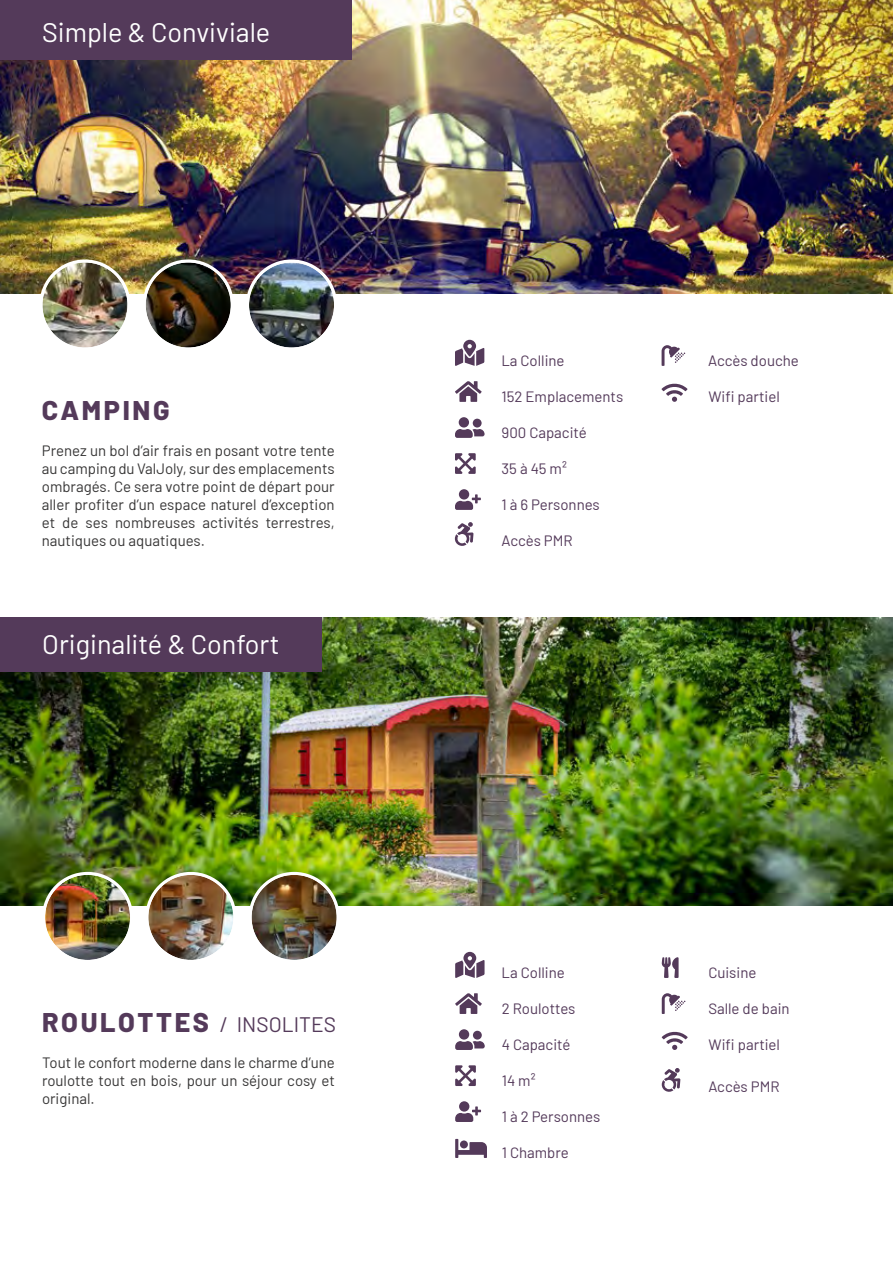
<style>
.page{position:relative;width:893px;height:1263px;background:#fff}
.page>*{position:absolute;margin:0;border:0;box-sizing:border-box;transform-origin:0 0}
.t1{font:27px "Barlow";color:#fff}
.t2{font:800 27px "Barlow";letter-spacing:.1em;color:#543a5a}
.t3{font:21px "Barlow";color:#543a5a}
.t4{font:15px/18px "Barlow";color:#373636;text-align:justify}
.t5{font:15px "Barlow";color:#543a5a}
.s1{font-weight:800;font-size:27px}
</style>
<div class="page">
<img style="left:0;top:0;width:893px;height:294px">
<img style="left:42px;top:262px;width:86px;height:86px;border-radius:43px">
<div style="left:39px;top:259px;width:92px;height:92px;border:3px solid #fff;border-radius:50%"></div>
<div style="left:144px;top:261px;width:88px;height:88px;background:#fff;border-radius:50%"></div>
<img style="left:146px;top:262px;width:85px;height:86px;border-radius:43px">
<div style="left:143px;top:259px;width:91px;height:92px;border:3px solid #fff;border-radius:50%"></div>
<div style="left:247px;top:261px;width:89px;height:88px;background:#fff;border-radius:50%"></div>
<img style="left:249px;top:262px;width:85px;height:86px;border-radius:43px">
<div style="left:246px;top:259px;width:91px;height:92px;border:3px solid #fff;border-radius:50%"></div>
<svg style="left:662px;top:345px;width:23px;height:21px"></svg>
<svg style="left:661px;top:383px;width:26px;height:19px"></svg>
<svg style="left:455px;top:489px;width:26px;height:21px"></svg>
<svg style="left:455px;top:453px;width:21px;height:21px"></svg>
<svg style="left:455px;top:340px;width:29px;height:26px"></svg>
<svg style="left:455px;top:417px;width:30px;height:21px"></svg>
<svg style="left:455px;top:381px;width:27px;height:21px"></svg>
<svg style="left:455px;top:522px;width:19px;height:24px"></svg>
<div style="left:0;top:0;width:352px;height:60px;background:#543a5a"></div>
<img style="left:0;top:618px;width:893px;height:288px">
<svg style="left:662px;top:957px;width:17px;height:21px"></svg>
<svg style="left:662px;top:993px;width:23px;height:21px"></svg>
<svg style="left:662px;top:1031px;width:26px;height:19px"></svg>
<svg style="left:455px;top:1139px;width:32px;height:19px"></svg>
<svg style="left:455px;top:1101px;width:26px;height:21px"></svg>
<svg style="left:455px;top:1065px;width:21px;height:21px"></svg>
<svg style="left:455px;top:952px;width:30px;height:26px"></svg>
<svg style="left:455px;top:1029px;width:30px;height:21px"></svg>
<svg style="left:455px;top:993px;width:27px;height:21px"></svg>
<div style="left:0;top:618px;width:322px;height:54px;background:#543a5a"></div>
<svg style="left:44px;top:873px;width:88px;height:88px"></svg>
<img style="left:45px;top:875px;width:85px;height:85px;border-radius:43px">
<div style="left:42px;top:872px;width:91px;height:91px;border:3px solid #fff;border-radius:50%"></div>
<div style="left:147px;top:873px;width:88px;height:88px;background:#fff;border-radius:50%"></div>
<img style="left:148px;top:875px;width:85px;height:85px;border-radius:43px">
<div style="left:145px;top:872px;width:91px;height:91px;border:3px solid #fff;border-radius:50%"></div>
<svg style="left:250px;top:873px;width:88px;height:88px"></svg>
<img style="left:252px;top:875px;width:85px;height:85px;border-radius:43px">
<div style="left:249px;top:872px;width:91px;height:91px;border:3px solid #fff;border-radius:50%"></div>
<svg style="left:662px;top:1068px;width:18px;height:24px"></svg>
<h1 class="t1" style="left:42px;top:13px;width:230px">Simple &amp; Conviviale</h1>
<h1 class="t2" style="left:42px;top:390px;width:129px">CAMPING</h1>
<p class="t4" style="left:42px;top:440px;width:294px">Prenez un bol d’air frais en posant votre tente au camping du ValJoly, sur des emplacements ombragés. Ce sera votre point de départ pour aller profiter d’un espace naturel d’exception et de ses nombreuses activités terrestres, nautiques ou aquatiques.</p>
<h1 class="t1" style="left:42px;top:625px;width:239px">Originalité &amp; Confort</h1>
<h2 class="t3" style="left:42px;top:1009px;width:295px"><span class="s1">ROULOTTES</span> / INSOLITES</h2>
<p class="t4" style="left:42px;top:1052px;width:294px">Tout le confort moderne dans le charme d’une roulotte tout en bois, pour un séjour cosy et original.</p>
<p class="t5" style="left:501px;top:350px;width:65px">La Colline</p>
<p class="t5" style="left:502px;top:386px;width:123px">152 Emplacements</p>
<p class="t5" style="left:502px;top:422px;width:87px">900 Capacité</p>
<p class="t5" style="left:502px;top:458px;width:67px">35 à 45 m²</p>
<p class="t5" style="left:502px;top:494px;width:100px">1 à 6 Personnes</p>
<p class="t5" style="left:501px;top:530px;width:73px">Accès PMR</p>
<p class="t5" style="left:708px;top:350px;width:92px">Accès douche</p>
<p class="t5" style="left:708px;top:386px;width:73px">Wifi partiel</p>
<p class="t5" style="left:502px;top:962px;width:65px">La Colline</p>
<p class="t5" style="left:502px;top:998px;width:75px">2 Roulottes</p>
<p class="t5" style="left:502px;top:1034px;width:70px">4 Capacité</p>
<p class="t5" style="left:502px;top:1070px;width:35px">14 m²</p>
<p class="t5" style="left:502px;top:1106px;width:100px">1 à 2 Personnes</p>
<p class="t5" style="left:502px;top:1142px;width:69px">1 Chambre</p>
<p class="t5" style="left:708px;top:962px;width:49px">Cuisine</p>
<p class="t5" style="left:708px;top:998px;width:83px">Salle de bain</p>
<p class="t5" style="left:708px;top:1034px;width:73px">Wifi partiel</p>
<p class="t5" style="left:708px;top:1075px;width:73px">Accès PMR</p>
</div>
